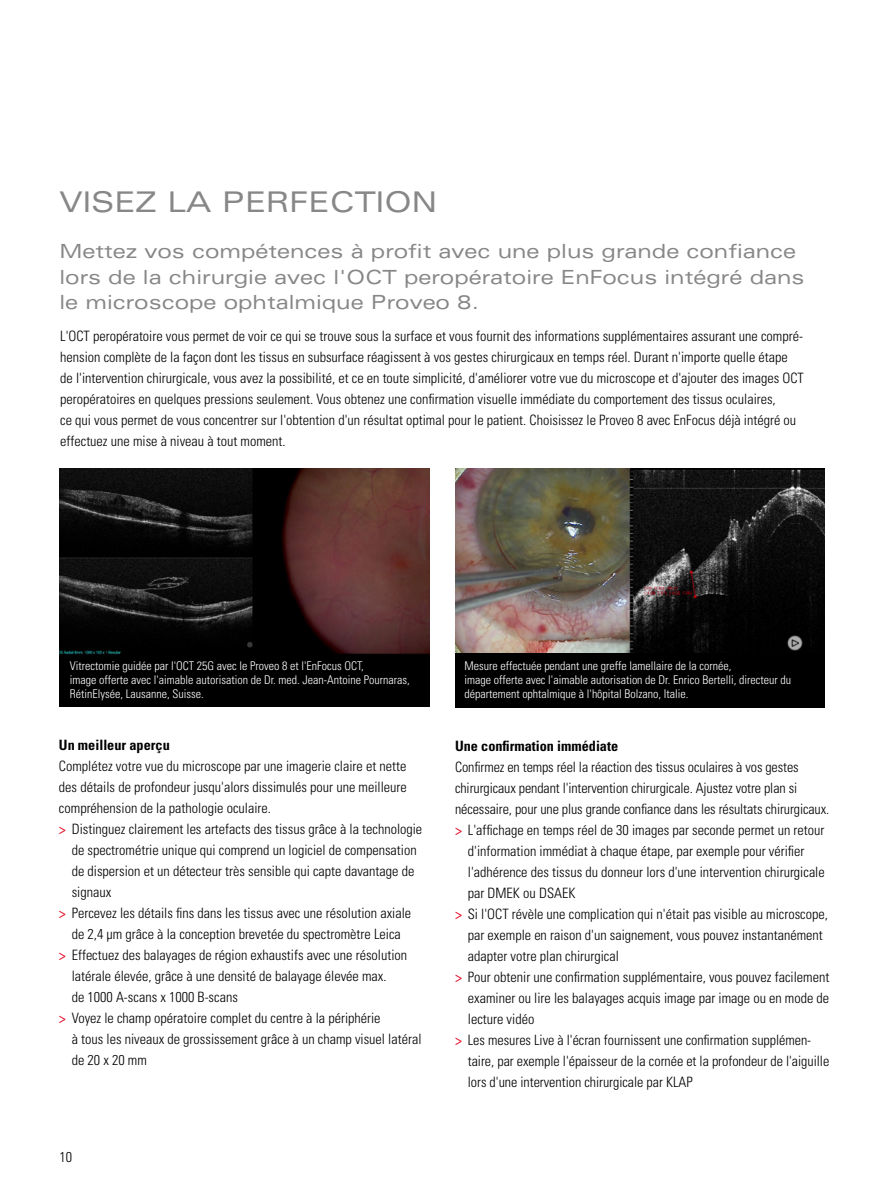
<style>
.page{position:relative;width:893px;height:1191px;background:#fff}
.page>*{position:absolute;margin:0;border:0;box-sizing:border-box;transform-origin:0 0}
.t1{font:expanded 28.5px "Univers LT Std";color:#878787}
.t2{font:expanded 19.5px/25.5px "Univers LT Std";color:#878787}
.t3{font:300 condensed 14.25px/21px "Univers LT Std";color:#000}
.t4{font:700 condensed 14.25px "Univers LT Std";color:#000}
.t5{font:300 condensed 12px/14.4px "Univers LT Std";color:#fff}
.s1{font-weight:400;color:#e40521}
</style>
<div class="page">
<img style="left:60px;top:468px;width:369px;height:239px">
<img style="left:455px;top:468px;width:370px;height:185px">
<div style="left:455px;top:653px;width:370px;height:54px;background:#000"></div>
<h1 class="t1" style="left:60px;top:185px;width:379px">VISEZ LA PERFECTION</h1>
<h2 class="t2" style="left:59px;top:238px;width:746px">Mettez vos compétences à profit avec une plus grande confiance lors de la chirurgie avec l'OCT peropératoire EnFocus intégré dans le microscope ophtalmique Proveo 8.</h2>
<p class="t3" style="left:60px;top:326px;width:745px">L'OCT peropératoire vous permet de voir ce qui se trouve sous la surface et vous fournit des informations supplémentaires assurant une compré&shy;hension complète de la façon dont les tissus en subsurface réagissent à vos gestes chirurgicaux en temps réel. Durant n'importe quelle étape de l'intervention chirurgicale, vous avez la possibilité, et ce en toute simplicité, d'améliorer votre vue du microscope et d'ajouter des images OCT peropératoires en quelques pressions seulement. Vous obtenez une confirmation visuelle immédiate du comportement des tissus oculaires,<br>ce qui vous permet de vous concentrer sur l'obtention d'un résultat optimal pour le patient. Choisissez le Proveo 8 avec EnFocus déjà intégré ou effectuez une mise à niveau à tout moment.</p>
<p class="t5" style="left:70px;top:658px;width:342px">Vitrectomie guidée par l'OCT 25G avec le Proveo 8 et l'EnFocus OCT,<br>image offerte avec l'aimable autorisation de Dr. med. Jean-Antoine Pournaras,<br>RétinElysée, Lausanne, Suisse.</p>
<p class="t5" style="left:464px;top:658px;width:328px">Mesure effectuée pendant une greffe lamellaire de la cornée,<br>image offerte avec l'aimable autorisation de Dr. Enrico Bertelli, directeur du département ophtalmique à l'hôpital Bolzano, Italie.</p>
<p class="t4" style="left:59px;top:736px;width:112px">Un meilleur aperçu</p>
<p class="t3" style="left:59px;top:755px;width:349px">Complétez votre vue du microscope par une imagerie claire et nette</p>
<p class="t3" style="left:59px;top:776px;width:349px">des détails de profondeur jusqu'alors dissimulés pour une meilleure</p>
<p class="t3" style="left:59px;top:797px;width:214px">compréhension de la pathologie oculaire.</p>
<p class="t3" style="left:59px;top:818px;width:365px"><span class="s1">&gt;</span> Distinguez clairement les artefacts des tissus grâce à la technologie</p>
<p class="t3" style="left:72px;top:839px;width:346px">de spectrométrie unique qui comprend un logiciel de compensation</p>
<p class="t3" style="left:72px;top:860px;width:344px">de dispersion et un détecteur très sensible qui capte davantage de</p>
<p class="t3" style="left:72px;top:881px;width:41px">signaux</p>
<p class="t3" style="left:59px;top:902px;width:354px"><span class="s1">&gt;</span> Percevez les détails fins dans les tissus avec une résolution axiale</p>
<p class="t3" style="left:72px;top:923px;width:331px">de 2,4 μm grâce à la conception brevetée du spectromètre Leica</p>
<p class="t3" style="left:59px;top:944px;width:350px"><span class="s1">&gt;</span> Effectuez des balayages de région exhaustifs avec une résolution</p>
<p class="t3" style="left:72px;top:965px;width:316px">latérale élevée, grâce à une densité de balayage élevée max.</p>
<p class="t3" style="left:72px;top:986px;width:168px">de 1000 A-scans x 1000 B-scans</p>
<p class="t3" style="left:59px;top:1007px;width:323px"><span class="s1">&gt;</span> Voyez le champ opératoire complet du centre à la périphérie</p>
<p class="t3" style="left:72px;top:1028px;width:351px">à tous les niveaux de grossissement grâce à un champ visuel latéral</p>
<p class="t3" style="left:72px;top:1049px;width:77px">de 20 x 20 mm</p>
<p class="t3" style="left:60px;top:1146px;width:14px">10</p>
<p class="t4" style="left:455px;top:737px;width:165px">Une confirmation immédiate</p>
<p class="t3" style="left:455px;top:756px;width:345px">Confirmez en temps réel la réaction des tissus oculaires à vos gestes</p>
<p class="t3" style="left:455px;top:777px;width:344px">chirurgicaux pendant l'intervention chirurgicale. Ajustez votre plan si</p>
<p class="t3" style="left:455px;top:798px;width:376px">nécessaire, pour une plus grande confiance dans les résultats chirurgicaux.</p>
<p class="t3" style="left:455px;top:819px;width:371px"><span class="s1">&gt;</span> L'affichage en temps réel de 30 images par seconde permet un retour</p>
<p class="t3" style="left:468px;top:840px;width:338px">d'information immédiat à chaque étape, par exemple pour vérifier</p>
<p class="t3" style="left:468px;top:861px;width:358px">l'adhérence des tissus du donneur lors d'une intervention chirurgicale</p>
<p class="t3" style="left:468px;top:882px;width:109px">par DMEK ou DSAEK</p>
<p class="t3" style="left:455px;top:903px;width:374px"><span class="s1">&gt;</span> Si l'OCT révèle une complication qui n'était pas visible au microscope,</p>
<p class="t3" style="left:468px;top:924px;width:356px">par exemple en raison d'un saignement, vous pouvez instantanément</p>
<p class="t3" style="left:468px;top:945px;width:153px">adapter votre plan chirurgical</p>
<p class="t3" style="left:455px;top:966px;width:376px"><span class="s1">&gt;</span> Pour obtenir une confirmation supplémentaire, vous pouvez facilement</p>
<p class="t3" style="left:468px;top:987px;width:363px">examiner ou lire les balayages acquis image par image ou en mode de</p>
<p class="t3" style="left:468px;top:1008px;width:68px">lecture vidéo</p>
<p class="t3" style="left:455px;top:1029px;width:358px"><span class="s1">&gt;</span> Les mesures Live à l'écran fournissent une confirmation supplémen-</p>
<p class="t3" style="left:468px;top:1050px;width:363px">taire, par exemple l'épaisseur de la cornée et la profondeur de l'aiguille</p>
<p class="t3" style="left:468px;top:1071px;width:226px">lors d'une intervention chirurgicale par KLAP</p>
</div>
